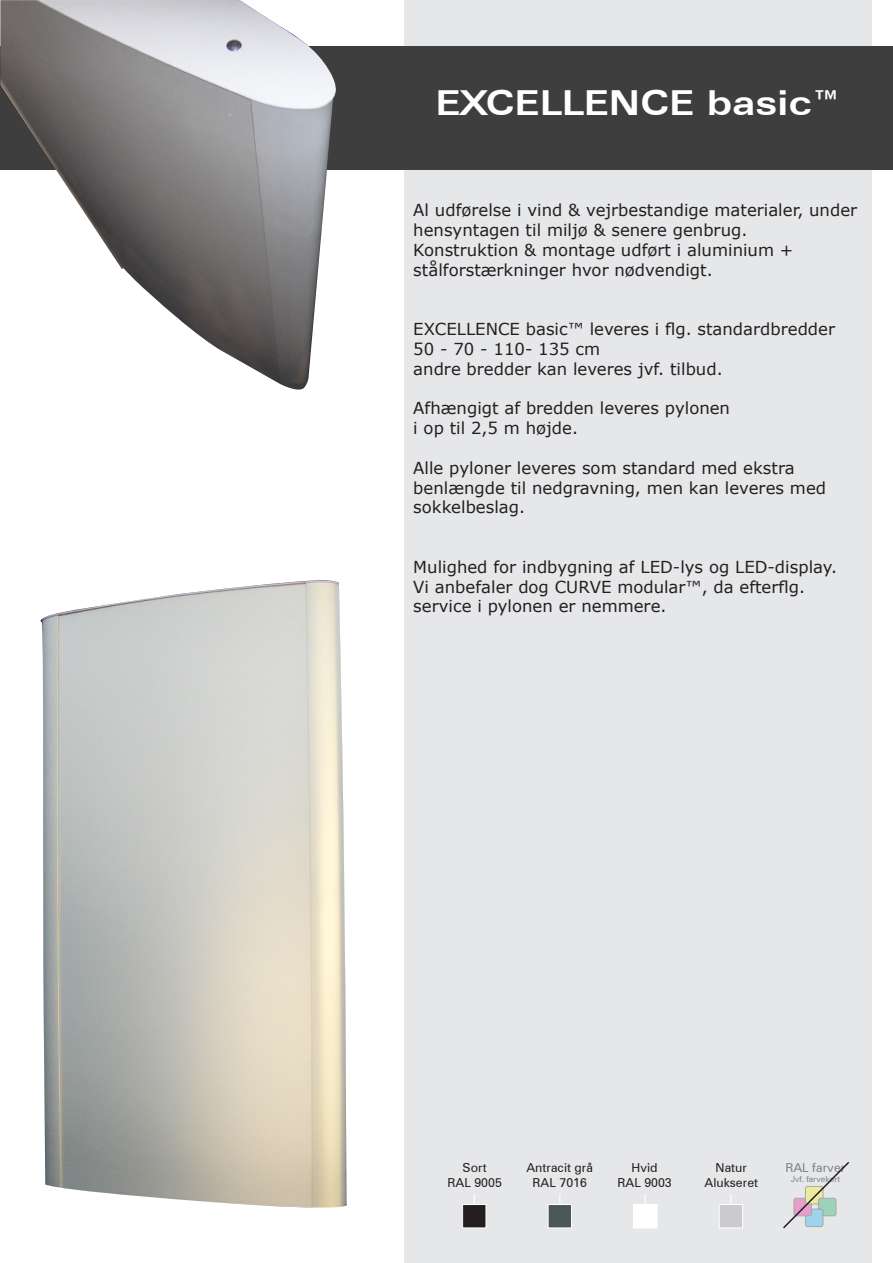
<style>
.page{position:relative;width:893px;height:1263px;background:#fff}
.page>*{position:absolute;margin:0;border:0;box-sizing:border-box;transform-origin:0 0}
.t1{font:700 expanded 34.5px "Zurich BT";color:#fff}
.t2{font:16.5px/19.8px "Verdana";color:#231f20}
.t3{font:12.45px/14.9px "Zurich BT";color:#231f20;text-align:center}
.t4{font:12.45px "Zurich BT";color:#808285}
.t5{font:8.25px "Zurich BT";color:#808285}
</style>
<div class="page">
<div style="left:404px;top:0;width:468px;height:1263px;background:#e6e7e9"></div>
<div style="left:0;top:46px;width:893px;height:123px;background:#3e3e3f"></div>
<div style="left:463px;top:1204px;width:23px;height:24px;background:#231f20"></div>
<div style="left:462px;top:1204px;width:24px;height:24px;border:1px solid #fff"></div>
<div style="left:548px;top:1204px;width:23px;height:24px;background:#4d575b"></div>
<div style="left:548px;top:1204px;width:24px;height:24px;border:1px solid #fff"></div>
<div style="left:634px;top:1204px;width:23px;height:24px;background:#fff"></div>
<div style="left:633px;top:1204px;width:25px;height:24px;border:1px solid #fff"></div>
<div style="left:719px;top:1204px;width:24px;height:24px;background:#cbcbcd"></div>
<div style="left:719px;top:1204px;width:24px;height:24px;border:1px solid #fff"></div>
<svg style="left:783px;top:1162px;width:67px;height:67px"></svg>
<img style="left:40px;top:580px;width:307px;height:628px">
<img style="left:0;top:0;width:340px;height:390px">
<h1 class="t1" style="left:435px;top:82px;width:407px">EXCELLENCE basic™</h1>
<p class="t2" style="left:413px;top:200px;width:445px">Al udførelse i vind &amp; vejrbestandige materialer, under hensyntagen til miljø &amp; senere genbrug.<br>Konstruktion &amp; montage udført i aluminium + stålforstærkninger hvor nødvendigt.</p>
<p class="t2" style="left:413px;top:319px;width:423px">EXCELLENCE basic™ leveres i flg. standardbredder<br>50 - 70 - 110- 135 cm<br>andre bredder kan leveres jvf. tilbud.</p>
<p class="t2" style="left:413px;top:398px;width:318px">Afhængigt af bredden leveres pylonen i op til 2,5 m højde.</p>
<p class="t2" style="left:413px;top:457px;width:414px">Alle pyloner leveres som standard med ekstra benlængde til nedgravning, men kan leveres med sokkelbeslag.</p>
<p class="t2" style="left:413px;top:556px;width:425px">Mulighed for indbygning af LED-lys og LED-display.<br>Vi anbefaler dog CURVE modular™, da efterflg. service i pylonen er nemmere.</p>
<p class="t3" style="left:447px;top:1160px;width:56px">Sort<br>RAL 9005</p>
<p class="t3" style="left:526px;top:1160px;width:68px">Antracit grå<br>RAL 7016</p>
<p class="t3" style="left:617px;top:1160px;width:56px">Hvid<br>RAL 9003</p>
<p class="t3" style="left:704px;top:1160px;width:55px">Natur<br>Alukseret</p>
<p class="t4" style="left:785px;top:1160px;width:62px">RAL farver</p>
<p class="t5" style="left:791px;top:1174px;width:51px">Jvf. farvekort</p>
</div>
